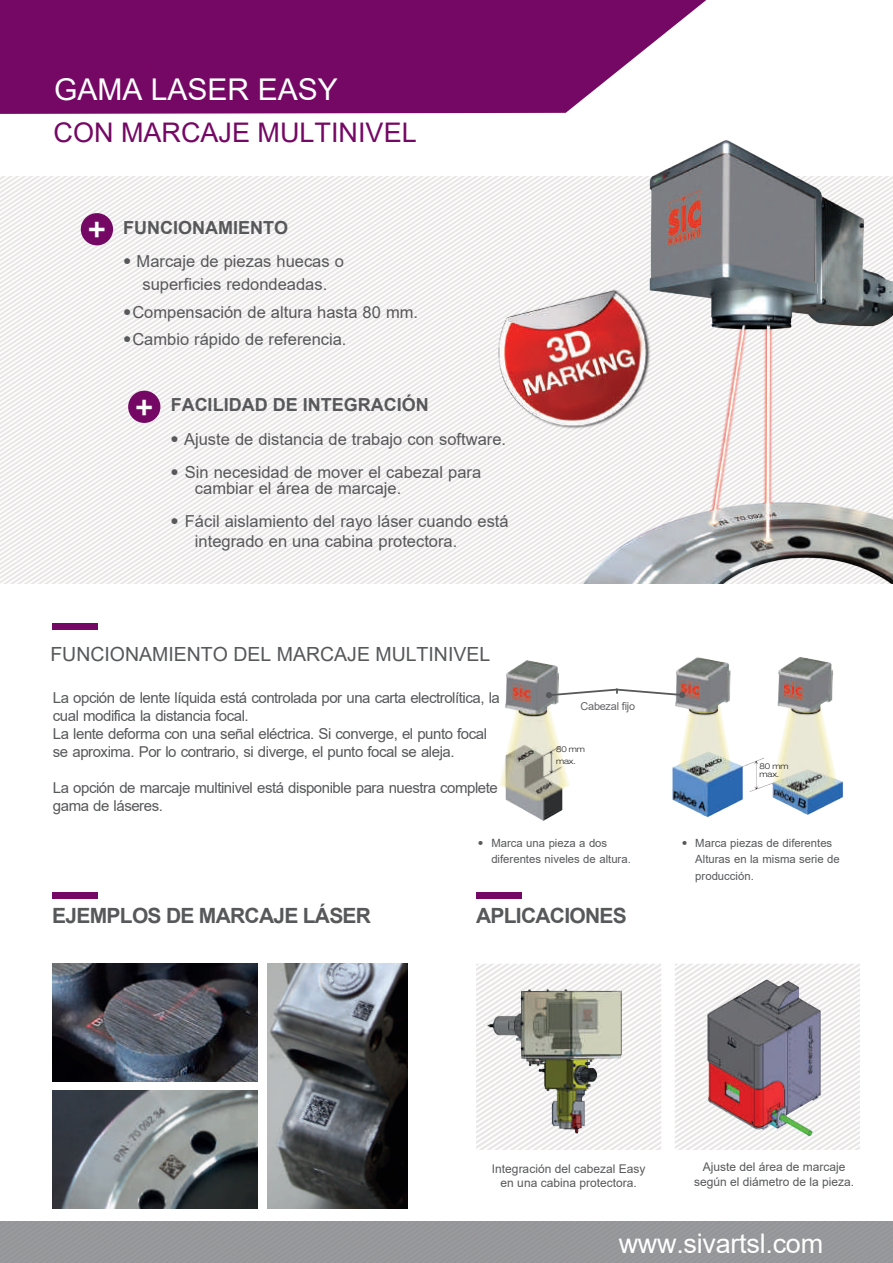
<style>
.page{position:relative;width:893px;height:1263px;background:#fff}
.page>*{position:absolute;margin:0;border:0;box-sizing:border-box;transform-origin:0 0}
.t1{font:44.4px "Bebas Neue";color:#fff}
.t2{font:30px "Arial";color:#fff}
.t3{font:27px "Arial";color:#750864}
.t4{font:27px "Arial";letter-spacing:-.01em;color:#fff}
.t5{font:700 21px "Arial";letter-spacing:-.035em;color:#57585a}
.t6{font:19.5px "Arial";color:#57585a}
.t7{font:700 18px "Arial";color:#57585a}
.t8{font:16.5px/16.5px "Arial";color:#57585a}
.t9{font:15px/18px "Arial";letter-spacing:-.03em;color:#57585a}
.t10{font:12px/14.4px "Arial";color:#57585a;text-align:center}
.t11{font:11.4px/16.4px "Arial";color:#57585a}
.t12{font:10.8px "Arial";letter-spacing:-.02em;color:#636366}
.t13{font:300 expanded 8.1px/8.1px "Helvetica Neue LT Pro";letter-spacing:-.02em;color:#231f20}
.s1{font-family:"Helvetica Neue LT Pro"}
</style>
<div class="page">
<div style="left:128px;top:391px;width:32px;height:32px;background:#750864;border-radius:50%"></div>
<div style="left:81px;top:213px;width:32px;height:32px;background:#750864;border-radius:50%"></div>
<div style="left:0;top:1222px;width:893px;height:41px;background:#97989b"></div>
<img style="left:500px;top:661px;width:70px;height:160px">
<img style="left:672px;top:657px;width:171px;height:161px">
<svg style="left:546px;top:688px;width:139px;height:10px"></svg>
<svg style="left:0;top:0;width:706px;height:114px;background:#811e72"></svg>
<img style="left:561px;top:105px;width:332px;height:479px">
<div style="left:53px;top:623px;width:45px;height:6px;background:#750864"></div>
<img style="left:446px;top:237px;width:235px;height:235px">
<svg style="left:476px;top:964px;width:185px;height:12px"></svg>
<div style="left:53px;top:892px;width:45px;height:6px;background:#750864"></div>
<img style="left:268px;top:964px;width:139px;height:245px">
<img style="left:53px;top:964px;width:205px;height:118px">
<img style="left:53px;top:1091px;width:205px;height:118px">
<img style="left:476px;top:976px;width:185px;height:174px">
<div style="left:477px;top:892px;width:45px;height:6px;background:#750864"></div>
<svg style="left:675px;top:964px;width:185px;height:186px"></svg>
<img style="left:679px;top:965px;width:175px;height:184px">
<h2 class="t2" style="left:54px;top:69px;width:285px">GAMA LASER EASY</h2>
<h3 class="t3" style="left:54px;top:114px;width:365px">CON MARCAJE MULTINIVEL</h3>
<h1 class="t1" style="left:88px;top:205px;width:19px">+</h1>
<p class="t7" style="left:123px;top:215px;width:166px">FUNCIONAMIENTO</p>
<p class="t8" style="left:123px;top:250px;width:222px;line-height:23.1px;text-align:center"><span class="s1">•</span> Marcaje de piezas huecas o superficies redondeadas.</p>
<p class="t8" style="left:123px;top:303px;width:297px"><span class="s1">•</span>Compensación de altura hasta 80 mm.</p>
<p class="t8" style="left:123px;top:331px;width:225px"><span class="s1">•</span>Cambio rápido de referencia.</p>
<h1 class="t1" style="left:135px;top:383px;width:19px">+</h1>
<p class="t7" style="left:171px;top:392px;width:259px">FACILIDAD DE INTEGRACIÓN</p>
<p class="t8" style="left:170px;top:431px;width:337px"><span class="s1">•</span> Ajuste de distancia de trabajo con software.</p>
<p class="t8" style="left:195px;top:464px;width:288px;text-indent:-24px"><span class="s1">•</span> Sin necesidad de mover el cabezal para cambiar el área de marcaje.</p>
<p class="t8" style="left:195px;top:511px;width:315px;line-height:19.8px;text-indent:-24px"><span class="s1">•</span> Fácil aislamiento del rayo láser cuando está integrado en una cabina protectora.</p>
<h3 class="t6" style="left:50px;top:640px;width:441px">FUNCIONAMIENTO DEL MARCAJE MULTINIVEL</h3>
<p class="t9" style="left:53px;top:688px;width:449px">La opción de lente líquida está controlada por una carta electrolítica, la cual modifica la distancia focal.<br>La lente deforma con una señal eléctrica. Si converge, el punto focal se aproxima. Por lo contrario, si diverge, el punto focal se aleja.</p>
<p class="t9" style="left:53px;top:778px;width:446px">La opción de marcaje multinivel está disponible para nuestra complete gama de láseres.</p>
<p class="t12" style="left:581px;top:699px;width:56px">Cabezal fijo</p>
<p class="t13" style="left:556px;top:742px;width:30px;line-height:12.6px">80 mm max.</p>
<p class="t11" style="left:491px;top:835px;width:141px;text-indent:-13px"><span class="s1">•</span> Marca una pieza a dos diferentes niveles de altura.</p>
<h3 class="t5" style="left:52px;top:901px;width:320px">EJEMPLOS DE MARCAJE LÁSER</h3>
<h3 class="t5" style="left:476px;top:901px;width:152px">APLICACIONES</h3>
<p class="t13" style="left:760px;top:762px;width:30px">80 mm max.</p>
<p class="t11" style="left:695px;top:835px;width:146px;text-indent:-13px"><span class="s1">•</span> Marca piezas de diferentes<br>Alturas en la misma serie de producción.</p>
<p class="t10" style="left:492px;top:1161px;width:155px">Integración del cabezal Easy en una cabina protectora.</p>
<p class="t10" style="left:694px;top:1160px;width:162px">Ajuste del área de marcaje según el diámetro de la pieza.</p>
<h3 class="t4" style="left:619px;top:1224px;width:206px">www.sivartsl.com</h3>
</div>
